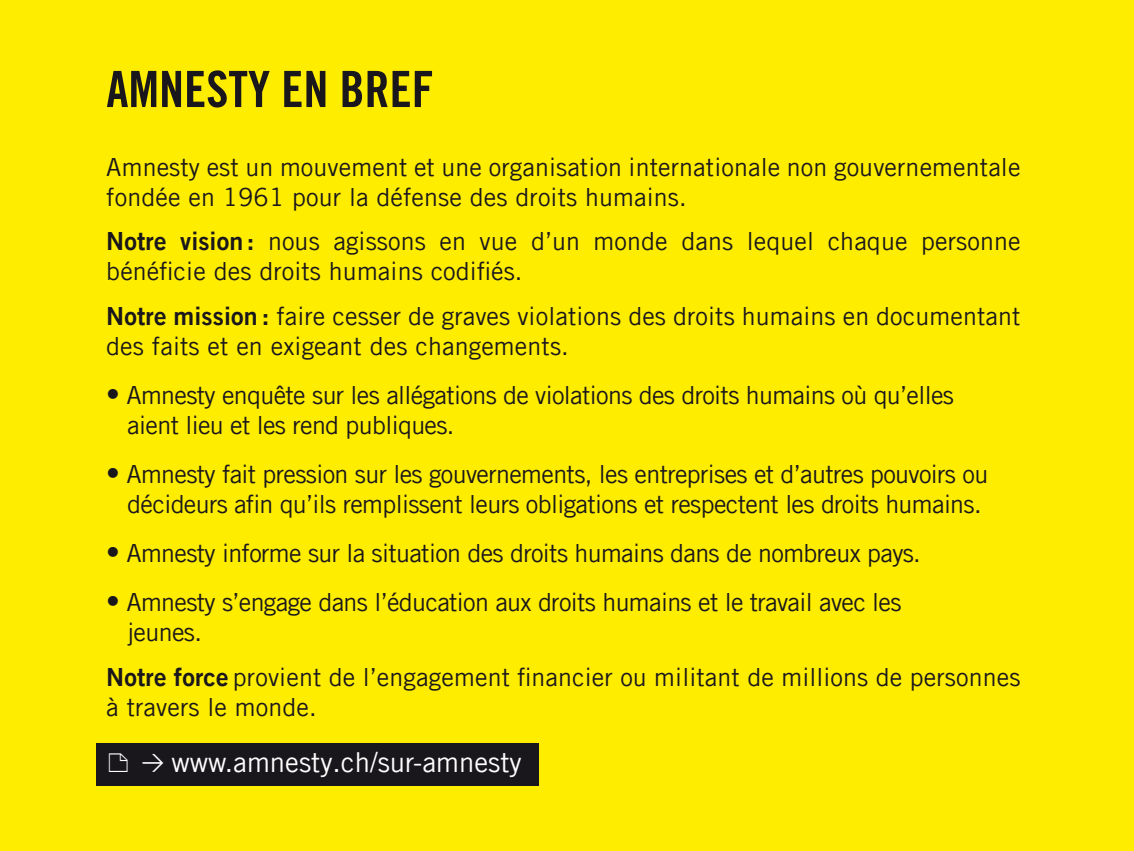
<style>
.page{position:relative;width:1134px;height:851px;background:#fff}
.page>*{position:absolute;margin:0;border:0;box-sizing:border-box;transform-origin:0 0}
.t1{font:50px "Amnesty Trade Gothic Bd Cn 20";color:#1a171c}
.t2{font:27.5px "Amnesty Trade Gothic";color:#fff}
.t3{font:25px/30px "Amnesty Trade Gothic";letter-spacing:.005em;color:#1a171c}
.t4{font:25px/30px "Amnesty Trade Gothic";letter-spacing:-.025em;color:#1a171c}
.s1{font-family:"Amnesty Trade Gothic Bd 2"}
.s2{font-size:27.5px}
.s3{font-family:"DIN";font-size:22.5px}
</style>
<div class="page">
<div style="left:0;top:0;width:1134px;height:850px;background:#ffed00"></div>
<div style="left:96px;top:742px;width:443px;height:43px;background:#1a171c"></div>
<h1 class="t1" style="left:106px;top:59px;width:25px">AMNESTY</h1>
<h1 class="t1" style="left:281px;top:59px;width:154px">EN BREF</h1>
<p class="t3" style="left:106px;top:152px;width:916px">Amnesty est un mouvement et une organisation internationale non gouvernementale fondée en 1961 pour la défense des droits humains.</p>
<p class="t3" style="left:106px;top:226px;width:916px"><span class="s1">Notre vision :</span> nous agissons en vue d’un monde dans lequel chaque personne bénéficie des droits humains codifiés.</p>
<p class="t3" style="left:106px;top:300px;width:916px"><span class="s1">Notre mission :</span> faire cesser de graves violations des droits humains en documentant des faits et en exigeant des changements.</p>
<p class="t4" style="left:127px;top:379px;width:828px;text-indent:-21px"><span class="s2">•</span> Amnesty enquête sur les allégations de violations des droits humains où qu’elles aient lieu et les rend publiques.</p>
<p class="t4" style="left:106px;top:458px;width:883px;text-align:center"><span class="s2">•</span> Amnesty fait pression sur les gouvernements, les entreprises et d’autres pouvoirs ou décideurs afin qu’ils remplissent leurs obligations et respectent les droits humains.</p>
<p class="t4" style="left:106px;top:538px;width:816px"><span class="s2">•</span> Amnesty informe sur la situation des droits humains dans de nombreux pays.</p>
<p class="t4" style="left:127px;top:587px;width:776px;text-indent:-21px"><span class="s2">•</span> Amnesty s’engage dans l’éducation aux droits humains et le travail avec les jeunes.</p>
<p class="t3" style="left:106px;top:661px;width:916px"><span class="s1">Notre force</span> provient de l’engagement financier ou militant de millions de personnes à travers le monde.</p>
<p class="t2" style="left:141px;top:745px;width:382px"><span class="s3">&gt;</span> www.amnesty.ch/sur-amnesty</p>
</div>
